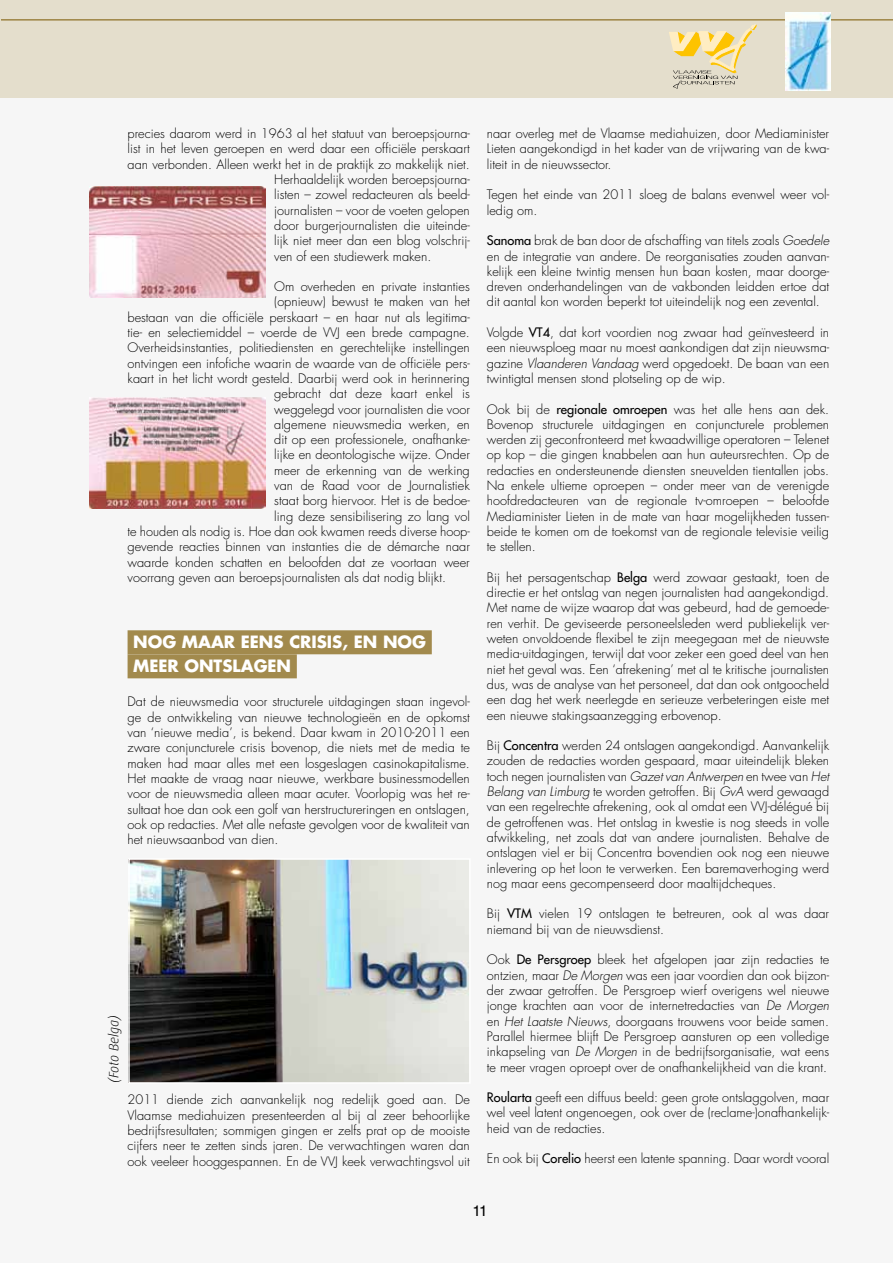
<style>
.page{position:relative;width:893px;height:1263px;background:#f6f6f6}
.page>*{position:absolute;margin:0;border:0;box-sizing:border-box;transform-origin:0 0}
.t1{font:700 16.5px/24px "Futura Std";color:#fff}
.t2{font:15px "Helvetica LT Std";color:#000}
.t3{font:italic 300 13.5px "Dax";color:#000}
.t4{font:300 12.75px/15.3px "Futura Std";color:#000;text-align:justify}
.s1{font-weight:500}
.s2{font-style:italic}
</style>
<div class="page">
<div style="left:0;top:0;width:893px;height:98px;background:#e4decc"></div>
<hr style="left:0;top:20px;width:893px;height:1px;background:#7a5800">
<img style="left:785px;top:13px;width:46px;height:77px">
<svg style="left:669px;top:24px;width:87px;height:65px"></svg>
<div style="left:128px;top:630px;width:304px;height:24px;background:#a28a4d"></div>
<div style="left:128px;top:654px;width:169px;height:24px;background:#a28a4d"></div>
<img style="left:89px;top:187px;width:177px;height:110px">
<img style="left:89px;top:398px;width:177px;height:110px">
<img style="left:131px;top:861px;width:337px;height:220px">
<div style="left:128px;top:858px;width:343px;height:226px;border:2px solid #fff"></div>
<p class="t4" style="left:128px;top:126px;width:344px">precies daarom werd in 1963 al het statuut van beroepsjourna-</p>
<p class="t4" style="left:128px;top:141px;width:344px">list in het leven geroepen en werd daar een officiële perskaart</p>
<p class="t4" style="left:128px;top:157px;width:344px">aan verbonden. Alleen werkt het in de praktijk zo makkelijk niet.</p>
<p class="t4" style="left:274px;top:172px;width:197px">Herhaaldelijk worden beroepsjourna-</p>
<p class="t4" style="left:274px;top:187px;width:197px">listen – zowel redacteuren als beeld-</p>
<p class="t4" style="left:274px;top:203px;width:197px">journalisten – voor de voeten gelopen</p>
<p class="t4" style="left:274px;top:218px;width:197px">door burgerjournalisten die uiteinde-</p>
<p class="t4" style="left:274px;top:233px;width:197px">lijk niet meer dan een blog volschrij-</p>
<p class="t4" style="left:274px;top:249px;width:159px">ven of een studiewerk maken.</p>
<p class="t4" style="left:274px;top:279px;width:197px">Om overheden en private instanties</p>
<p class="t4" style="left:274px;top:294px;width:197px">(opnieuw) bewust te maken van het</p>
<p class="t4" style="left:128px;top:310px;width:344px">bestaan van die officiële perskaart – en haar nut als legitima-</p>
<p class="t4" style="left:128px;top:325px;width:344px">tie- en selectiemiddel – voerde de VVJ een brede campagne.</p>
<p class="t4" style="left:128px;top:340px;width:344px">Overheidsinstanties, politiediensten en gerechtelijke instellingen</p>
<p class="t4" style="left:128px;top:356px;width:344px">ontvingen een infofiche waarin de waarde van de officiële pers-</p>
<p class="t4" style="left:128px;top:371px;width:344px">kaart in het licht wordt gesteld. Daarbij werd ook in herinnering</p>
<p class="t4" style="left:274px;top:386px;width:197px">gebracht dat deze kaart enkel is</p>
<p class="t4" style="left:274px;top:402px;width:197px">weggelegd voor journalisten die voor</p>
<p class="t4" style="left:274px;top:417px;width:197px">algemene nieuwsmedia werken, en</p>
<p class="t4" style="left:274px;top:432px;width:197px">dit op een professionele, onafhanke-</p>
<p class="t4" style="left:274px;top:447px;width:197px">lijke en deontologische wijze. Onder</p>
<p class="t4" style="left:274px;top:463px;width:197px">meer de erkenning van de werking</p>
<p class="t4" style="left:274px;top:478px;width:197px">van de Raad voor de Journalistiek</p>
<p class="t4" style="left:274px;top:493px;width:197px">staat borg hiervoor. Het is de bedoe-</p>
<p class="t4" style="left:274px;top:509px;width:197px">ling deze sensibilisering zo lang vol</p>
<p class="t4" style="left:128px;top:524px;width:344px">te houden als nodig is. Hoe dan ook kwamen reeds diverse hoop-</p>
<p class="t4" style="left:128px;top:539px;width:344px">gevende reacties binnen van instanties die de démarche naar</p>
<p class="t4" style="left:128px;top:555px;width:344px">waarde konden schatten en beloofden dat ze voortaan weer</p>
<p class="t4" style="left:128px;top:570px;width:320px">voorrang geven aan beroepsjournalisten als dat nodig blijkt.</p>
<p class="t1" style="left:133px;top:629px;width:294px">NOG MAAR EENS CRISIS, EN NOG<br>MEER ONTSLAGEN</p>
<p class="t4" style="left:128px;top:694px;width:344px">Dat de nieuwsmedia voor structurele uitdagingen staan ingevol&shy;ge de ontwikkeling van nieuwe technologieën en de opkomst van ‘nieuwe media’, is bekend. Daar kwam in 2010-2011 een zware conjuncturele crisis bovenop, die niets met de media te maken had maar alles met een losgeslagen casinokapitalisme.<br>Het maakte de vraag naar nieuwe, werkbare businessmodellen voor de nieuwsmedia alleen maar acuter. Voorlopig was het re&shy;sultaat hoe dan ook een golf van herstructureringen en ontslagen, ook op redacties. Met alle nefaste gevolgen voor de kwaliteit van het nieuwsaanbod van dien.</p>
<p class="t3" style="left:107px;top:1083px;width:69px;rotate:-90deg">(Foto Belga)</p>
<p class="t4" style="left:128px;top:1092px;width:344px">2011 diende zich aanvankelijk nog redelijk goed aan. De Vlaamse mediahuizen presenteerden al bij al zeer behoorlijke bedrijfsresultaten; sommigen gingen er zelfs prat op de mooiste cijfers neer te zetten sinds jaren. De verwachtingen waren dan ook veeleer hooggespannen. En de VVJ keek verwachtingsvol uit</p>
<p class="t4" style="left:487px;top:126px;width:344px">naar overleg met de Vlaamse mediahuizen, door Mediaminister Lieten aangekondigd in het kader van de vrijwaring van de kwa&shy;liteit in de nieuwssector.</p>
<p class="t4" style="left:487px;top:187px;width:344px">Tegen het einde van 2011 sloeg de balans evenwel weer vol&shy;ledig om.</p>
<p class="t4" style="left:487px;top:233px;width:344px"><span class="s1">Sanoma</span> brak de ban door de afschaffing van titels zoals <span class="s2">Goedele </span>en de integratie van andere. De reorganisaties zouden aanvan&shy;kelijk een kleine twintig mensen hun baan kosten, maar doorge&shy;dreven onderhandelingen van de vakbonden leidden ertoe dat dit aantal kon worden beperkt tot uiteindelijk nog een zevental.</p>
<p class="t4" style="left:487px;top:325px;width:344px">Volgde <span class="s1">VT4</span>, dat kort voordien nog zwaar had geïnvesteerd in een nieuwsploeg maar nu moest aankondigen dat zijn nieuwsma&shy;gazine <span class="s2">Vlaanderen Vandaag</span> werd opgedoekt. De baan van een twintigtal mensen stond plotseling op de wip.</p>
<p class="t4" style="left:487px;top:402px;width:344px">Ook bij de <span class="s1">regionale omroepen</span> was het alle hens aan dek.<br>Bovenop structurele uitdagingen en conjuncturele problemen werden zij geconfronteerd met kwaadwillige operatoren – Telenet op kop – die gingen knabbelen aan hun auteursrechten. Op de redacties en ondersteunende diensten sneuvelden tientallen jobs.<br>Na enkele ultieme oproepen – onder meer van de verenigde hoofdredacteuren van de regionale tv-omroepen – beloofde Mediaminister Lieten in de mate van haar mogelijkheden tussen&shy;beide te komen om de toekomst van de regionale televisie veilig te stellen.</p>
<p class="t4" style="left:487px;top:570px;width:344px">Bij het persagentschap <span class="s1">Belga</span> werd zowaar gestaakt, toen de directie er het ontslag van negen journalisten had aangekondigd.<br>Met name de wijze waarop dat was gebeurd, had de gemoede&shy;ren verhit. De geviseerde personeelsleden werd publiekelijk ver&shy;weten onvoldoende flexibel te zijn meegegaan met de nieuwste media-uitdagingen, terwijl dat voor zeker een goed deel van hen niet het geval was. Een ‘afrekening’ met al te kritische journalisten dus, was de analyse van het personeel, dat dan ook ontgoocheld een dag het werk neerlegde en serieuze verbeteringen eiste met een nieuwe stakingsaanzegging erbovenop.</p>
<p class="t4" style="left:487px;top:738px;width:344px">Bij <span class="s1">Concentra</span> werden 24 ontslagen aangekondigd. Aanvankelijk zouden de redacties worden gespaard, maar uiteindelijk bleken toch negen journalisten van <span class="s2">Gazet van Antwerpen</span> en twee van <span class="s2">Het Belang van Limburg</span> te worden getroffen. Bij <span class="s2">GvA</span> werd gewaagd van een regelrechte afrekening, ook al omdat een VVJ-délégué bij de getroffenen was. Het ontslag in kwestie is nog steeds in volle afwikkeling, net zoals dat van andere journalisten. Behalve de ontslagen viel er bij Concentra bovendien ook nog een nieuwe inlevering op het loon te verwerken. Een baremaverhoging werd nog maar eens gecompenseerd door maaltijdcheques.</p>
<p class="t4" style="left:487px;top:906px;width:344px">Bij <span class="s1">VTM</span> vielen 19 ontslagen te betreuren, ook al was daar niemand bij van de nieuwsdienst.</p>
<p class="t4" style="left:487px;top:952px;width:344px">Ook <span class="s1">De Persgroep</span> bleek het afgelopen jaar zijn redacties te ontzien, maar <span class="s2">De Morgen</span> was een jaar voordien dan ook bijzon&shy;der zwaar getroffen. De Persgroep wierf overigens wel nieuwe jonge krachten aan voor de internetredacties van <span class="s2">De Morgen </span>en <span class="s2">Het Laatste Nieuws</span>, doorgaans trouwens voor beide samen.<br>Parallel hiermee blijft De Persgroep aansturen op een volledige inkapseling van <span class="s2">De Morgen</span> in de bedrijfsorganisatie, wat eens te meer vragen oproept over de onafhankelijkheid van die krant.</p>
<p class="t4" style="left:487px;top:1090px;width:344px"><span class="s1">Roularta</span> geeft een diffuus beeld: geen grote ontslaggolven, maar wel veel latent ongenoegen, ook over de (reclame-)onafhankelijk&shy;heid van de redacties.</p>
<p class="t4" style="left:487px;top:1151px;width:344px">En ook bij <span class="s1">Corelio</span> heerst een latente spanning. Daar wordt vooral</p>
<p class="t2" style="left:472px;top:1202px;width:16px">11</p>
</div>
